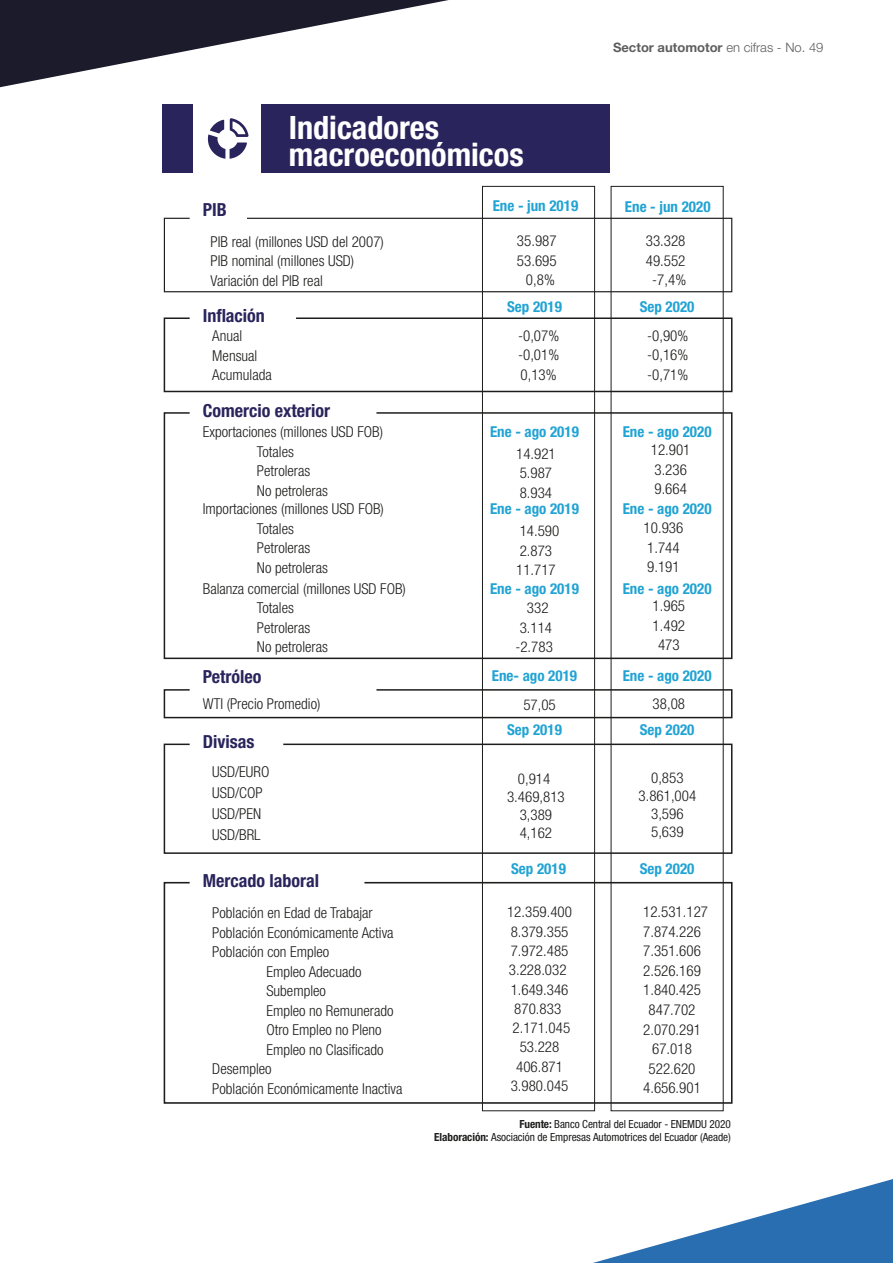
<style>
.page{position:relative;width:893px;height:1263px;background:#fff}
.page>*{position:absolute;margin:0;border:0;box-sizing:border-box;transform-origin:0 0}
.t1{font:700 condensed 32.25px/27px "Helvetica Neue LT Std";color:#fff}
.t2{font:700 condensed 18px "Helvetica Neue LT Std";color:#29245c}
.t3{font:300 condensed 15px/19.5px "Helvetica Neue LT Std";color:#1d1d1c}
.t4{font:700 condensed 15px "Helvetica Neue LT Std";color:#21a3d3}
.t5{font:300 condensed 14.85px/19.4px "Helvetica Neue LT Std";color:#1d1d1c;text-align:center}
.t6{font:700 13.05px "Helvetica Neue LT Std";color:#5e5d5f}
.t7{font:condensed 11.25px/13.5px "Helvetica Neue LT Std";letter-spacing:-.005em;color:#1d1d1c;text-align:right}
.s1{font-weight:300}
.s2{font-weight:700}
.s3{color:#1d1c1c}
</style>
<div class="page">
<svg style="left:593px;top:1179px;width:300px;height:84px"></svg>
<div style="left:162px;top:104px;width:31px;height:68px;background:#29245c"></div>
<div style="left:261px;top:104px;width:349px;height:68px;background:#29245c"></div>
<svg style="left:208px;top:118px;width:41px;height:41px"></svg>
<svg style="left:163px;top:217px;width:570px;height:76px"></svg>
<svg style="left:163px;top:317px;width:570px;height:76px"></svg>
<svg style="left:163px;top:411px;width:570px;height:249px"></svg>
<svg style="left:163px;top:688px;width:570px;height:31px"></svg>
<svg style="left:163px;top:743px;width:570px;height:112px"></svg>
<svg style="left:163px;top:881px;width:570px;height:223px"></svg>
<div style="left:482px;top:186px;width:113px;height:925px;border:1px solid #1d1d1c"></div>
<svg style="left:0;top:0;width:449px;height:88px"></svg>
<p class="t2" style="left:203px;top:198px;width:26px">PIB</p>
<h1 class="t1" style="left:289px;top:113px;width:236px">Indicadores macroeconómicos</h1>
<p class="t6" style="left:613px;top:39px;width:212px">Sector automotor <span class="s1">en cifras - No. 49</span></p>
<p class="t4" style="left:493px;top:197px;width:87px">Ene - jun 2019</p>
<p class="t4" style="left:625px;top:197px;width:87px">Ene - jun 2020</p>
<p class="t3" style="left:211px;top:232px;width:175px">PIB real (millones USD del 2007)<br>PIB nominal (millones USD)<br>Variación del PIB real</p>
<p class="t2" style="left:203px;top:305px;width:64px">Inflación</p>
<p class="t3" style="left:212px;top:326px;width:61px">Anual<br>Mensual<br>Acumulada</p>
<p class="t2" style="left:203px;top:399px;width:129px">Comercio exterior</p>
<p class="t3" style="left:257px;top:422px;width:128px;text-indent:-54px">Exportaciones (millones USD FOB)<br>Totales<br>Petroleras<br>No petroleras</p>
<p class="t3" style="left:257px;top:499px;width:128px;text-indent:-54px">Importaciones (millones USD FOB)<br>Totales<br>Petroleras<br>No petroleras</p>
<p class="t3" style="left:257px;top:578px;width:150px;text-indent:-54px">Balanza comercial (millones USD FOB)<br>Totales<br>Petroleras<br>No petroleras</p>
<p class="t2" style="left:203px;top:666px;width:60px">Petróleo</p>
<p class="t3" style="left:203px;top:694px;width:119px">WTI (Precio Promedio)</p>
<p class="t2" style="left:203px;top:731px;width:53px">Divisas</p>
<p class="t3" style="left:212px;top:761px;width:59px;line-height:21px">USD/EURO<br>USD/COP<br>USD/PEN<br>USD/BRL</p>
<p class="t2" style="left:203px;top:869px;width:118px">Mercado laboral</p>
<p class="t3" style="left:212px;top:903px;width:162px">Población en Edad de Trabajar</p>
<p class="t3" style="left:212px;top:922px;width:183px">Población Económicamente Activa</p>
<p class="t3" style="left:212px;top:942px;width:119px">Población con Empleo</p>
<p class="t3" style="left:266px;top:961px;width:97px">Empleo Adecuado</p>
<p class="t3" style="left:266px;top:981px;width:61px">Subempleo</p>
<p class="t3" style="left:266px;top:1000px;width:129px">Empleo no Remunerado</p>
<p class="t3" style="left:266px;top:1020px;width:117px">Otro Empleo no Pleno</p>
<p class="t3" style="left:266px;top:1039px;width:119px">Empleo no Clasificado</p>
<p class="t3" style="left:212px;top:1059px;width:61px">Desempleo</p>
<p class="t3" style="left:212px;top:1079px;width:192px">Población Económicamente Inactiva</p>
<p class="t3" style="left:517px;top:231px;width:41px;text-align:center">35.987<br>53.695<br>0,8%</p>
<p class="t3" style="left:646px;top:231px;width:42px;text-align:center">33.328<br>49.552 -7,4%</p>
<p class="t4" style="left:507px;top:298px;width:56px">Sep 2019</p>
<p class="t4" style="left:640px;top:298px;width:56px">Sep 2020</p>
<p class="t3" style="left:518px;top:325px;width:43px;text-align:justify">-0,07% -0,01% 0,13%</p>
<p class="t3" style="left:647px;top:325px;width:43px;text-align:justify">-0,90% -0,16% -0,71%</p>
<p class="t4" style="left:490px;top:423px;width:90px">Ene - ago 2019</p>
<p class="t4" style="left:623px;top:423px;width:90px">Ene - ago 2020</p>
<p class="t3" style="left:651px;top:440px;width:41px">12.901<br>3.236<br>9.664</p>
<p class="t3" style="left:644px;top:518px;width:41px">10.936<br>1.744<br>9.191</p>
<p class="t3" style="left:653px;top:596px;width:34px;text-align:center">1.965<br>1.492<br>473</p>
<p class="t5" style="left:516px;top:444px;width:41px;text-align:left">14.921<br>5.987<br>8.934</p>
<p class="t5" style="left:516px;top:521px;width:45px;text-align:left">14.590<br>2.873<br>11.717</p>
<p class="t5" style="left:515px;top:598px;width:39px">332<br>3.114 -2.783</p>
<p class="t4" style="left:490px;top:500px;width:90px">Ene - ago 2019</p>
<p class="t4" style="left:623px;top:500px;width:90px">Ene - ago 2020</p>
<p class="t4" style="left:490px;top:579px;width:90px">Ene - ago 2019</p>
<p class="t4" style="left:623px;top:579px;width:90px">Ene - ago 2020</p>
<p class="t4" style="left:492px;top:666px;width:87px">Ene- ago 2019</p>
<p class="t4" style="left:623px;top:666px;width:90px">Ene - ago 2020</p>
<p class="t5" style="left:523px;top:695px;width:34px">57,05</p>
<p class="t3" style="left:653px;top:694px;width:34px">38,08</p>
<p class="t4" style="left:507px;top:721px;width:56px">Sep 2019</p>
<p class="t4" style="left:640px;top:721px;width:56px">Sep 2020</p>
<p class="t5" style="left:507px;top:770px;width:59px;line-height:18px">0,914<br>3.469,813<br>3,389<br>4,162</p>
<p class="t5" style="left:638px;top:768px;width:59px;line-height:18px">0,853<br>3.861,004<br>3,596<br>5,639</p>
<p class="t4" style="left:511px;top:859px;width:56px">Sep 2019</p>
<p class="t4" style="left:640px;top:859px;width:56px">Sep 2020</p>
<p class="t5" style="left:507px;top:902px;width:66px">12.359.400<br>8.379.355<br>7.972.485<br>3.228.032<br>1.649.346<br>870.833<br>2.171.045<br>53.228<br>406.871<br>3.980.045</p>
<p class="t3" style="left:643px;top:902px;width:66px;text-align:center">12.531.127<br>7.874.226<br>7.351.606<br>2.526.169<br>1.840.425<br>847.702<br>2.070.291<br>67.018<br>522.620<br>4.656.901</p>
<p class="t7" style="left:434px;top:1117px;width:298px"><span class="s2">Fuente:</span> <span class="s3">Banco Central del Ecuador - ENEMDU</span> 2020<br><span class="s2">Elaboración:</span> Asociación de Empresas Automotrices del Ecuador (Aeade)</p>
</div>
